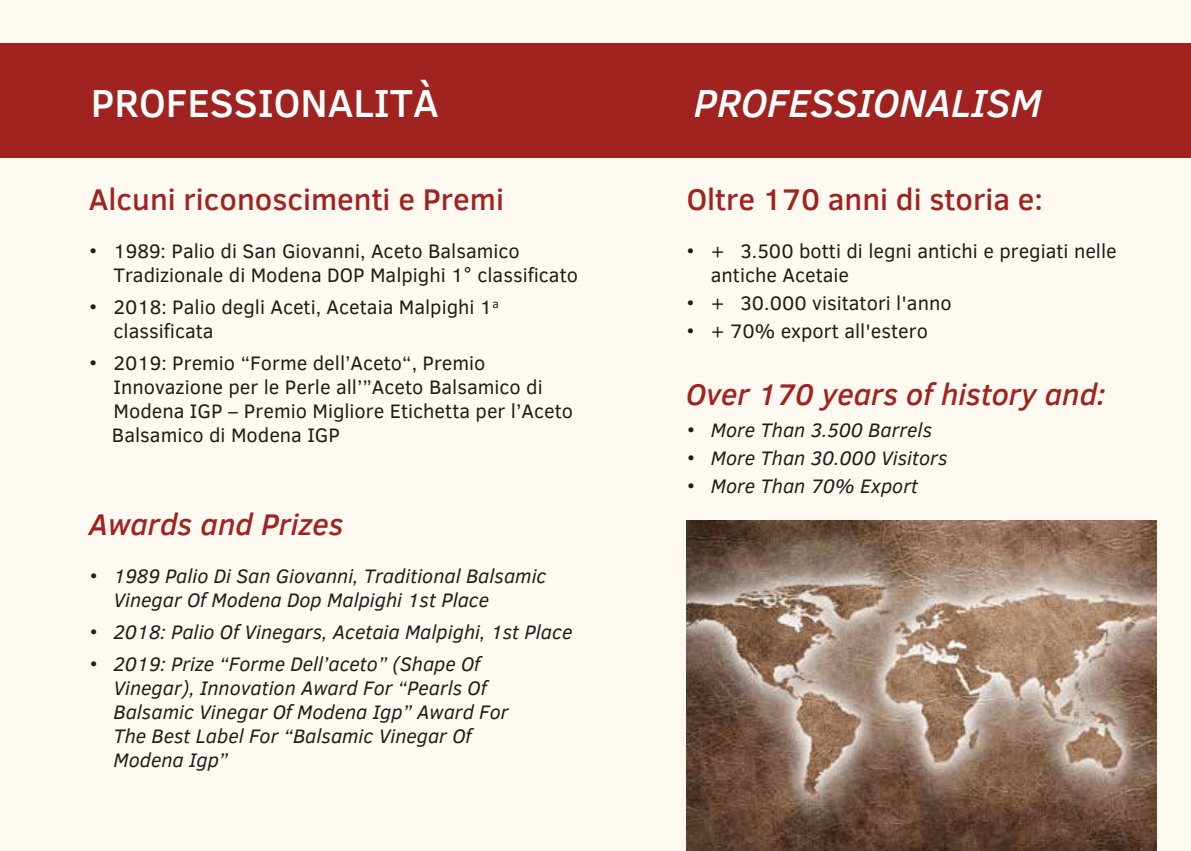
<style>
.page{position:relative;width:1191px;height:851px;background:#fff}
.page>*{position:absolute;margin:0;border:0;box-sizing:border-box;transform-origin:0 0}
.t1{font:500 40px "Clear Sans";color:#fff}
.t2{font:italic 500 40px "Clear Sans";color:#fff}
.t3{font:500 30.6px "Clear Sans";color:#a0231f}
.t4{font:italic 500 30.6px "Clear Sans";color:#a0231f}
.t5{font:20px/24px "Clear Sans";color:#1d1d1b}
.t6{font:italic 20px/24px "Clear Sans";color:#1d1d1b}
</style>
<div class="page">
<div style="left:0;top:0;width:1191px;height:850px;background:#fef9f1"></div>
<div style="left:0;top:43px;width:1191px;height:115px;background:#a0231f"></div>
<img style="left:686px;top:520px;width:470px;height:330px">
<h1 class="t1" style="left:91px;top:76px;width:349px">PROFESSIONALITÀ</h1>
<h1 class="t2" style="left:694px;top:75px;width:349px">PROFESSIONALISM</h1>
<h2 class="t3" style="left:89px;top:178px;width:416px">Alcuni riconoscimenti e Premi</h2>
<p class="t5" style="left:113px;top:239px;width:466px;text-indent:-24px">• 1989: Palio di San Giovanni, Aceto Balsamico<br>Tradizionale di Modena DOP Malpighi 1° classificato</p>
<p class="t5" style="left:113px;top:295px;width:387px;text-indent:-24px">• 2018: Palio degli Aceti, Acetaia Malpighi 1<sup>a </sup>classificata</p>
<p class="t5" style="left:112px;top:351px;width:463px;text-indent:-23px">• 2019: Premio “Forme dell’Aceto“, Premio Innovazione per le Perle all’”Aceto Balsamico di Modena IGP – Premio Migliore Etichetta per l’Aceto Balsamico di Modena IGP</p>
<h2 class="t4" style="left:89px;top:502px;width:256px">Awards and Prizes</h2>
<p class="t6" style="left:113px;top:563px;width:434px;text-indent:-24px">• 1989 Palio Di San Giovanni, Traditional Balsamic<br>Vinegar Of Modena Dop Malpighi 1st Place</p>
<p class="t6" style="left:89px;top:619px;width:484px">• 2018: Palio Of Vinegars, Acetaia Malpighi, 1st Place</p>
<p class="t6" style="left:113px;top:651px;width:397px;text-indent:-24px">• 2019: Prize “Forme Dell’aceto” (Shape Of Vinegar), Innovation Award For “Pearls Of Balsamic Vinegar Of Modena Igp” Award For The Best Label For “Balsamic Vinegar Of Modena Igp”</p>
<h2 class="t3" style="left:687px;top:178px;width:358px">Oltre 170 anni di storia e:</h2>
<p class="t5" style="left:711px;top:239px;width:407px;text-indent:-24px">• + 3.500 botti di legni antichi e pregiati nelle antiche Acetaie</p>
<p class="t5" style="left:687px;top:291px;width:266px">• + 30.000 visitatori l'anno</p>
<p class="t5" style="left:687px;top:319px;width:243px">• + 70% export all'estero</p>
<h2 class="t4" style="left:686px;top:372px;width:421px">Over 170 years of history and:</h2>
<p class="t6" style="left:687px;top:417px;width:247px">• More Than 3.500 Barrels</p>
<p class="t6" style="left:687px;top:445px;width:262px">• More Than 30.000 Visitors</p>
<p class="t6" style="left:687px;top:473px;width:233px">• More Than 70% Export</p>
</div>
